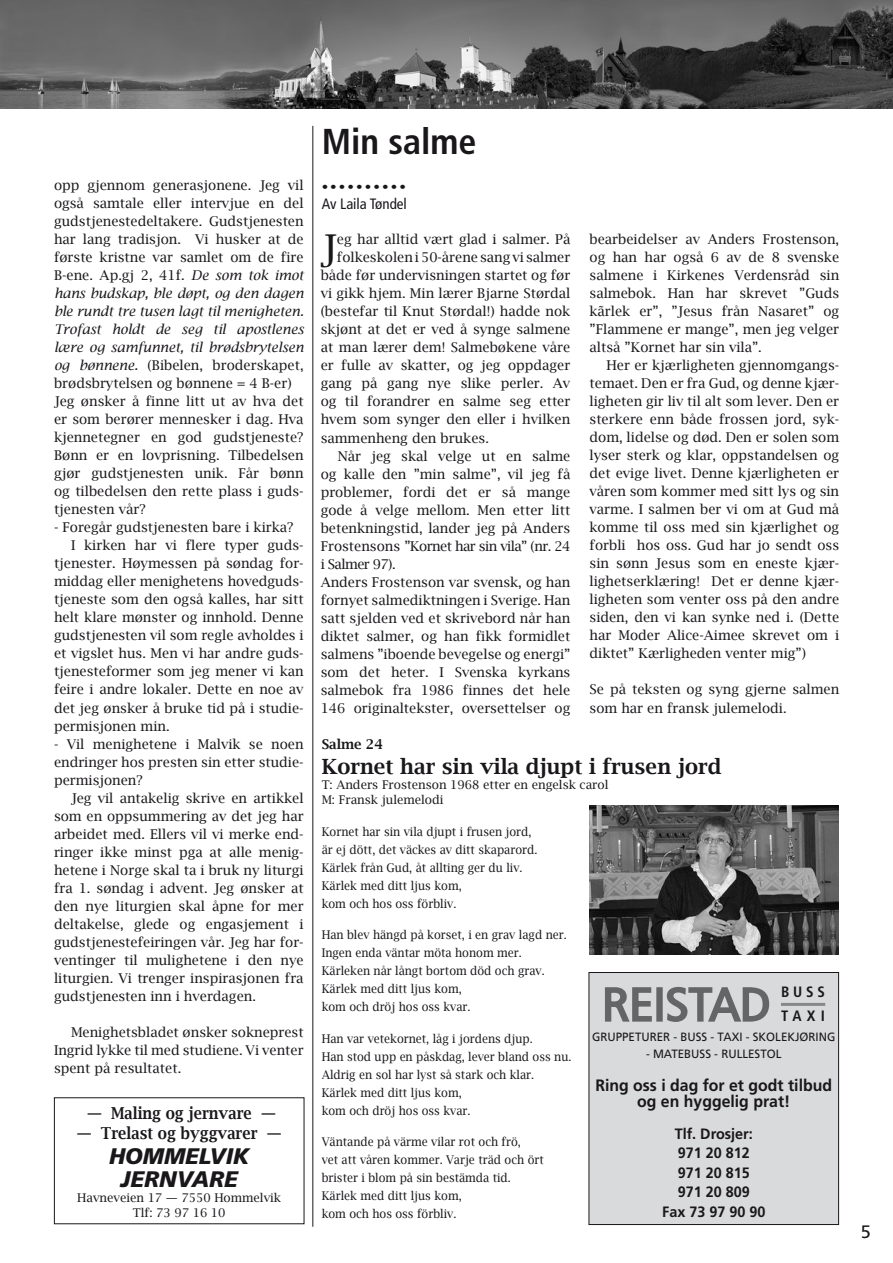
<style>
.page{position:relative;width:893px;height:1263px;background:#fff}
.page>*{position:absolute;margin:0;border:0;box-sizing:border-box;transform-origin:0 0}
.t1{font:300 condensed 45px "Frutiger LT Std";color:#646567;scale:1.21 1}
.t2{font:38.4px "Lucida Bright";color:#1a171b}
.t3{font:700 condensed 36px "Frutiger LT Std";color:#1a171b}
.t4{font:italic 900 22.5px/22.5px "Frutiger LT Std";color:#1a171b;text-align:center}
.t5{font:600 21px "Lucida Bright";color:#1a171b}
.t6{font:18px "Frutiger LT Std";color:#1a171b}
.t7{font:700 16.5px/16.5px "Frutiger LT Std";color:#1a171b;text-align:center;scale:.96 1}
.t8{font:600 16.5px "Lucida Bright";color:#1a171b;scale:.9 1}
.t9{font:700 15px/19.5px "Frutiger LT Std";color:#1a171b;text-align:center;scale:.96 1}
.t10{font:condensed 15px "Frutiger LT Std";color:#1a171b}
.t11{font:700 condensed 15px/24px "Frutiger LT Std";letter-spacing:.26em;color:#1a171b}
.t12{font:13.5px/18px "Lucida Bright";color:#1a171b;text-align:justify}
.t13{font:13.5px "Lucida Bright";letter-spacing:-.04em;color:#1a171b}
.t14{font:600 13.5px "Lucida Bright";color:#1a171b}
.t15{font:12px/18px "Lucida Bright";color:#1a171b;scale:.94 1}
.t16{font:12px/15px "Lucida Bright";color:#1a171b}
.t17{font:12px "Frutiger LT Std";color:#1a171b;scale:.96 1}
.t18{font:condensed 12px "Frutiger LT Std";color:#1a171b;scale:1.09 1}
.s1{font-style:italic}
</style>
<div class="page">
<img style="left:0;top:0;width:893px;height:108px">
<hr style="left:313px;top:126px;width:1px;height:1101px;background:#1a171b">
<div style="left:589px;top:972px;width:250px;height:252px;background:#d9dadb"></div>
<svg style="left:605px;top:987px;width:47px;height:35px"></svg>
<div style="left:656px;top:987px;width:7px;height:35px;border:3px solid #646567"></div>
<svg style="left:666px;top:986px;width:104px;height:36px"></svg>
<div style="left:589px;top:972px;width:250px;height:253px;border:1px solid #1a171b"></div>
<hr style="left:781px;top:1003px;width:44px;height:3px;background:#87888a">
<img style="left:589px;top:806px;width:250px;height:148px">
<p class="t12" style="left:54px;top:177px;width:251px;text-align:left">opp gjennom generasjonene. Jeg vil også samtale eller intervjue en del gudstjenestedeltakere. Gudstjenesten har lang tradisjon. Vi husker at de første kristne var samlet om de fire B-ene. Ap.gj 2, 41f. <span class="s1">De som tok imot hans budskap, ble døpt, og den dagen ble rundt tre tusen lagt til menigheten.<br>Trofast holdt de seg til apostlenes lære og samfunnet, til brødsbrytelsen og bønnene.</span> (Bibelen, broderskapet, brødsbrytelsen og bønnene = 4 B-er)<br>Jeg ønsker å finne litt ut av hva det er som berører mennesker i dag. Hva kjennetegner en god gudstjeneste?<br>Bønn er en lovprisning. Tilbedelsen gjør gudstjenesten unik. Får bønn og tilbedelsen den rette plass i guds&shy;tjenesten vår?</p>
<p class="t12" style="left:54px;top:519px;width:241px">- Foregår gudstjenesten bare i kirka?</p>
<p class="t12" style="left:71px;top:537px;width:234px">I kirken har vi flere typer guds-</p>
<p class="t12" style="left:54px;top:555px;width:251px">tjenester. Høymessen på søndag for-</p>
<p class="t12" style="left:54px;top:573px;width:251px">middag eller menighetens hovedguds-</p>
<p class="t12" style="left:54px;top:591px;width:251px">tjeneste som den også kalles, har sitt</p>
<p class="t12" style="left:54px;top:609px;width:251px">helt klare mønster og innhold. Denne</p>
<p class="t12" style="left:54px;top:627px;width:251px">gudstjenesten vil som regle avholdes i</p>
<p class="t12" style="left:54px;top:645px;width:251px">et vigslet hus. Men vi har andre guds-</p>
<p class="t12" style="left:54px;top:663px;width:251px">tjenesteformer som jeg mener vi kan</p>
<p class="t12" style="left:54px;top:681px;width:251px">feire i andre lokaler. Dette en noe av</p>
<p class="t12" style="left:54px;top:699px;width:251px">det jeg ønsker å bruke tid på i studie-</p>
<p class="t12" style="left:54px;top:717px;width:117px">permisjonen min.</p>
<p class="t12" style="left:54px;top:735px;width:251px">- Vil menighetene i Malvik se noen endringer hos presten sin etter studie&shy;permisjonen?</p>
<p class="t12" style="left:54px;top:789px;width:251px;text-indent:17px">Jeg vil antakelig skrive en artikkel som en oppsummering av det jeg har arbeidet med. Ellers vil vi merke end&shy;ringer ikke minst pga at alle menig&shy;hetene i Norge skal ta i bruk ny liturgi fra 1. søndag i advent. Jeg ønsker at den nye liturgien skal åpne for mer deltakelse, glede og engasjement i gudstjenestefeiringen vår. Jeg har for&shy;ventinger til mulighetene i den nye liturgien. Vi trenger inspirasjonen fra gudstjenesten inn i hverdagen.</p>
<p class="t12" style="left:54px;top:1023px;width:251px;text-indent:17px">Menighetsbladet ønsker sokneprest Ingrid lykke til med studiene. Vi venter spent på resultatet.</p>
<p class="t8" style="left:87px;top:1104px;width:211px">— Maling og jernvare —</p>
<p class="t8" style="left:77px;top:1123px;width:229px">— Trelast og byggvarer —</p>
<h3 class="t4" style="left:109px;top:1145px;width:142px">HOMMELVIK<br>JERNVARE</h3>
<p class="t16" style="left:77px;top:1190px;width:205px;text-align:center">Havneveien 17 — 7550 Hommelvik<br>Tlf: 73 97 16 10</p>
<h3 class="t3" style="left:322px;top:120px;width:156px">Min salme</h3>
<p class="t18" style="left:322px;top:180px;width:79px">• • • • • • • • • •</p>
<p class="t10" style="left:322px;top:195px;width:87px">Av Laila Tøndel</p>
<h2 class="t2" style="left:321px;top:227px;width:18px">J</h2>
<p class="t12" style="left:337px;top:231px;width:235px">eg har alltid vært glad i salmer. På</p>
<p class="t12" style="left:337px;top:249px;width:235px">folkeskolen i 50-årene sang vi salmer</p>
<p class="t12" style="left:321px;top:267px;width:251px">både før undervisningen startet og før</p>
<p class="t12" style="left:321px;top:285px;width:251px">vi gikk hjem. Min lærer Bjarne Størdal</p>
<p class="t12" style="left:321px;top:303px;width:251px">(bestefar til Knut Størdal!) hadde nok</p>
<p class="t12" style="left:321px;top:321px;width:251px">skjønt at det er ved å synge salmene</p>
<p class="t12" style="left:321px;top:339px;width:251px">at man lærer dem! Salmebøkene våre</p>
<p class="t12" style="left:321px;top:357px;width:251px">er fulle av skatter, og jeg oppdager</p>
<p class="t12" style="left:321px;top:375px;width:251px">gang på gang nye slike perler. Av</p>
<p class="t12" style="left:321px;top:393px;width:251px">og til forandrer en salme seg etter</p>
<p class="t12" style="left:321px;top:411px;width:251px">hvem som synger den eller i hvilken</p>
<p class="t12" style="left:321px;top:429px;width:170px">sammenheng den brukes.</p>
<p class="t12" style="left:338px;top:447px;width:234px">Når jeg skal velge ut en salme</p>
<p class="t12" style="left:321px;top:465px;width:251px">og kalle den ”min salme”, vil jeg få</p>
<p class="t12" style="left:321px;top:483px;width:251px">problemer, fordi det er så mange</p>
<p class="t12" style="left:321px;top:501px;width:251px">gode å velge mellom. Men etter litt</p>
<p class="t12" style="left:321px;top:519px;width:251px">betenkningstid, lander jeg på Anders</p>
<p class="t13" style="left:321px;top:538px;width:251px">Frostensons ”Kornet har sin vila” (nr. 24</p>
<p class="t13" style="left:321px;top:556px;width:76px">i Salmer 97).</p>
<p class="t12" style="left:321px;top:573px;width:251px">Anders Frostenson var svensk, og han</p>
<p class="t12" style="left:321px;top:591px;width:251px">fornyet salmediktningen i Sverige. Han</p>
<p class="t12" style="left:321px;top:609px;width:251px">satt sjelden ved et skrivebord når han</p>
<p class="t12" style="left:321px;top:627px;width:251px">diktet salmer, og han fikk formidlet</p>
<p class="t12" style="left:321px;top:645px;width:251px">salmens ”iboende bevegelse og energi”</p>
<p class="t12" style="left:321px;top:663px;width:251px">som det heter. I Svenska kyrkans</p>
<p class="t12" style="left:321px;top:681px;width:251px">salmebok fra 1986 finnes det hele</p>
<p class="t12" style="left:321px;top:699px;width:251px">146 originaltekster, oversettelser og</p>
<p class="t12" style="left:590px;top:231px;width:251px">bearbeidelser av Anders Frostenson, og han har også 6 av de 8 svenske salmene i Kirkenes Verdensråd sin salmebok. Han har skrevet ”Guds kãrlek er”, ”Jesus från Nasaret” og ”Flammene er mange”, men jeg velger altså ”Kornet har sin vila”.</p>
<p class="t12" style="left:589px;top:357px;width:251px;text-indent:17px">Her er kjærligheten gjennomgangs&shy;temaet. Den er fra Gud, og denne kjær&shy;ligheten gir liv til alt som lever. Den er sterkere enn både frossen jord, syk&shy;dom, lidelse og død. Den er solen som lyser sterk og klar, oppstandelsen og det evige livet. Denne kjærligheten er våren som kommer med sitt lys og sin varme. I salmen ber vi om at Gud må komme til oss med sin kjærlighet og forbli hos oss. Gud har jo sendt oss sin sønn Jesus som en eneste kjær&shy;lighetserklæring! Det er denne kjær&shy;ligheten som venter oss på den andre siden, den vi kan synke ned i. (Dette har Moder Alice-Aimee skrevet om i diktet” Kærligheden venter mig”)</p>
<p class="t12" style="left:590px;top:681px;width:251px">Se på teksten og syng gjerne salmen som har en fransk julemelodi.</p>
<p class="t14" style="left:322px;top:736px;width:63px">Salme 24</p>
<h3 class="t5" style="left:322px;top:754px;width:401px">Kornet har sin vila djupt i frusen jord</h3>
<p class="t16" style="left:322px;top:777px;width:288px">T: Anders Frostenson 1968 etter en engelsk carol<br>M: Fransk julemelodi</p>
<p class="t15" style="left:322px;top:822px;width:231px">Kornet har sin vila djupt i frusen jord, är ej dött, det väckes av ditt skaparord.<br>Kärlek från Gud, åt allting ger du liv.<br>Kärlek med ditt ljus kom,<br>kom och hos oss förbliv.</p>
<p class="t15" style="left:322px;top:926px;width:262px">Han blev hängd på korset, i en grav lagd ner.<br>Ingen enda väntar möta honom mer.<br>Kärleken når långt bortom död och grav.<br>Kärlek med ditt ljus kom,<br>kom och dröj hos oss kvar.</p>
<p class="t15" style="left:322px;top:1029px;width:267px">Han var vetekornet, låg i jordens djup.<br>Han stod upp en påskdag, lever bland oss nu.<br>Aldrig en sol har lyst så stark och klar.<br>Kärlek med ditt ljus kom,<br>kom och dröj hos oss kvar.</p>
<p class="t15" style="left:322px;top:1133px;width:238px">Väntande på värme vilar rot och frö,<br>vet att våren kommer. Varje träd och ört brister i blom på sin bestämda tid.<br>Kärlek med ditt ljus kom,<br>kom och hos oss förbliv.</p>
<p class="t11" style="left:781px;top:980px;width:45px">BUSS<br>TAXI</p>
<h1 class="t1" style="left:602px;top:979px;width:140px">REISTAD</h1>
<p class="t17" style="left:592px;top:1030px;width:255px">GRUPPETURER - BUSS - TAXI - SKOLEKJØRING</p>
<p class="t17" style="left:646px;top:1046px;width:143px">- MATEBUSS - RULLESTOL</p>
<p class="t7" style="left:595px;top:1077px;width:248px">Ring oss i dag for et godt tilbud og en hyggelig prat!</p>
<p class="t9" style="left:662px;top:1124px;width:109px">Tlf. Drosjer:<br>971 20 812<br>971 20 815<br>971 20 809<br>Fax 73 97 90 90</p>
<h3 class="t6" style="left:861px;top:1221px;width:12px">5</h3>
</div>
